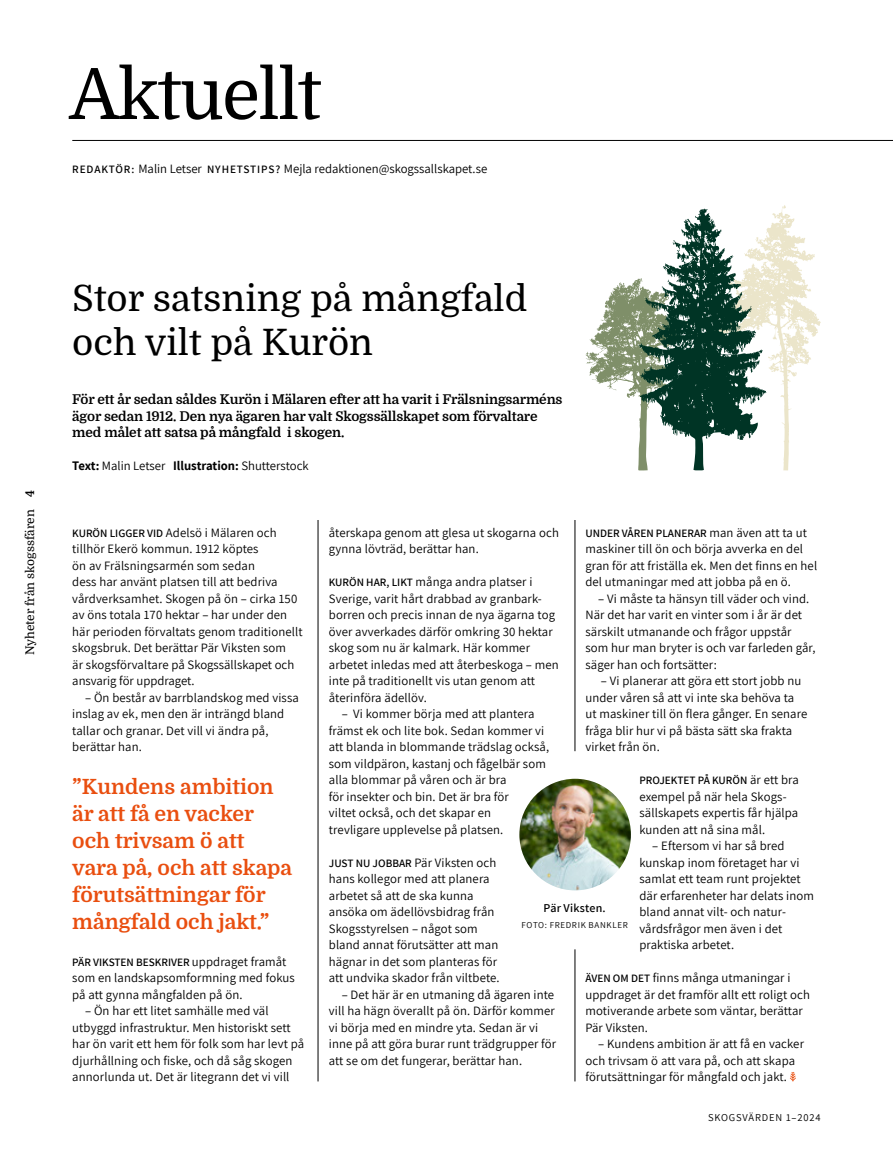
<style>
.page{position:relative;width:893px;height:1149px;background:#fff}
.page>*{position:absolute;margin:0;border:0;box-sizing:border-box;transform-origin:0 0}
.t1{font:69.75px "Domine";letter-spacing:-.025em;color:#000}
.t2{font:36.45px/44.5px "Domine";color:#000}
.Citat_litet{font:700 21px/27px "Domine";color:#e94e0f}
.Ingress_liten{font:700 13.5px/16.5px "Domine";letter-spacing:-.01em;color:#000}
.Brödtext_fakta{font:12.75px/16.5px "Assistant";letter-spacing:.01em;color:#000}
.Ingress_liten-2{font:12.75px "Assistant";color:#000}
.Brödtext_indrag{font:12px "Domine";color:#000}
.Bildtext{font:600 12px "Assistant";letter-spacing:.015em;color:#000}
.Brödtext_fakta-2{font:600 11.25px "Assistant";color:#000}
.t3{font:10.5px "Assistant";letter-spacing:.08em;color:#000}
.Bildtext-2{font:9px "Assistant";letter-spacing:.07em;color:#000}
.s1{font-weight:600;font-size:11.25px}
.s2{font-weight:700}
.s3{font-weight:400;font-size:12.75px}
</style>
<div class="page">
<hr style="left:72px;top:140px;width:821px;height:1px;background:#000">
<hr style="left:575px;top:949px;width:1px;height:132px;background:#000">
<hr style="left:318px;top:520px;width:1px;height:561px;background:#000">
<svg style="left:790px;top:1072px;width:6px;height:9px"></svg>
<img style="left:519px;top:778px;width:112px;height:112px;border-radius:56px">
<hr style="left:575px;top:520px;width:1px;height:231px;background:#000">
<svg style="left:585px;top:205px;width:236px;height:265px"></svg>
<p class="t1" style="left:69px;top:56px;width:254px">Aktuellt</p>
<p class="Brödtext_fakta" style="left:72px;top:160px;width:416px"><span class="s1">REDAKTÖR:</span> Malin Letser <span class="s1">NYHETSTIPS?</span> Mejla redaktionen@skogssallskapet.se</p>
<p class="Brödtext_indrag" style="left:23px;top:655px;width:166px;rotate:-90deg">Nyheter från skogssfären <span class="s2">4</span></p>
<p class="t2" style="left:72px;top:276px;width:457px">Stor satsning på mångfald och vilt på Kurön</p>
<p class="Ingress_liten" style="left:72px;top:391px;width:492px">För ett år sedan såldes Kurön i Mälaren efter att ha varit i Frälsningsarméns ägor sedan 1912. Den nya ägaren har valt Skogssällskapet som förvaltare med målet att satsa på mångfald i skogen.</p>
<p class="Ingress_liten-2" style="left:72px;top:457px;width:238px"><span class="s2">Text:</span> Malin Letser <span class="s2">Illustration:</span> Shutterstock</p>
<p class="Brödtext_fakta" style="left:72px;top:523px;width:232px"><span class="s1">KURÖN LIGGER VID</span> Adelsö i Mälaren och tillhör Ekerö kommun. 1912 köptes<br>ön av Frälsningsarmén som sedan<br>dess har använt platsen till att bedriva vårdverksamhet. Skogen på ön – cirka 150 av öns totala 170 hektar – har under den här perioden förvaltats genom traditionellt skogsbruk. Det berättar Pär Viksten som<br>är skogsförvaltare på Skogssällskapet och ansvarig för uppdraget.</p>
<p class="Brödtext_fakta" style="left:72px;top:688px;width:228px;text-indent:13px">– Ön består av barrblandskog med vissa inslag av ek, men den är inträngd bland tallar och granar. Det vill vi ändra på, berättar han.</p>
<p class="Citat_litet" style="left:72px;top:773px;width:221px">”Kundens ambition är att få en vacker och trivsam ö att vara på, och att skapa förutsättningar för mångfald och jakt.”</p>
<p class="Brödtext_fakta-2" style="left:72px;top:954px;width:216px">PÄR VIKSTEN BESKRIVER <span class="s3">uppdraget framåt</span></p>
<p class="Brödtext_fakta" style="left:72px;top:968px;width:224px">som en landskapsomformning med fokus på att gynna mångfalden på ön.</p>
<p class="Brödtext_fakta" style="left:72px;top:1001px;width:233px;text-indent:13px">– Ön har ett litet samhälle med väl utbyggd infrastruktur. Men historiskt sett har ön varit ett hem för folk som har levt på djurhållning och fiske, och då såg skogen annorlunda ut. Det är litegrann det vi vill</p>
<p class="Brödtext_fakta-2" style="left:585px;top:525px;width:223px">UNDER VÅREN PLANERAR <span class="s3">man även att ta ut</span></p>
<p class="Brödtext_fakta" style="left:585px;top:539px;width:233px">maskiner till ön och börja avverka en del gran för att friställa ek. Men det finns en hel del utmaningar med att jobba på en ö.</p>
<p class="Brödtext_fakta" style="left:585px;top:589px;width:231px;text-indent:13px">– Vi måste ta hänsyn till väder och vind.<br>När det har varit en vinter som i år är det särskilt utmanande och frågor uppstår som hur man bryter is och var farleden går, säger han och fortsätter:</p>
<p class="Brödtext_fakta" style="left:585px;top:671px;width:223px;text-indent:16px">– Vi planerar att göra ett stort jobb nu under våren så att vi inte ska behöva ta ut maskiner till ön flera gånger. En senare fråga blir hur vi på bästa sätt ska frakta virket från ön.</p>
<p class="Brödtext_fakta-2" style="left:639px;top:772px;width:161px">PROJEKTET PÅ KURÖN <span class="s3">är ett bra</span></p>
<p class="Brödtext_fakta" style="left:639px;top:787px;width:160px">exempel på när hela Skogs&shy;sällskapets expertis får hjälpa kunden att nå sina mål.</p>
<p class="Brödtext_fakta" style="left:639px;top:836px;width:176px;text-indent:13px">– Eftersom vi har så bred kunskap inom företaget har vi samlat ett team runt projektet där erfarenheter har delats inom bland annat vilt- och natur&shy;vårdsfrågor men även i det praktiska arbetet.</p>
<p class="Brödtext_fakta" style="left:585px;top:968px;width:226px"><span class="s1">ÄVEN OM DET</span> finns många utmaningar i uppdraget är det framför allt ett roligt och motiverande arbete som väntar, berättar Pär Viksten.</p>
<p class="Brödtext_fakta" style="left:585px;top:1034px;width:220px;text-indent:13px">– Kundens ambition är att få en vacker och trivsam ö att vara på, och att skapa förutsättningar för mångfald och jakt.</p>
<p class="Brödtext_fakta" style="left:329px;top:523px;width:232px">återskapa genom att glesa ut skogarna och gynna lövträd, berättar han.</p>
<p class="Brödtext_fakta" style="left:329px;top:572px;width:231px"><span class="s1">KURÖN HAR, LIKT</span> många andra platser i Sverige, varit hårt drabbad av granbark&shy;borren och precis innan de nya ägarna tog över avverkades därför omkring 30 hektar skog som nu är kalmark. Här kommer arbetet inledas med att återbeskoga – men inte på traditionellt vis utan genom att återinföra ädellöv.</p>
<p class="Brödtext_fakta" style="left:329px;top:704px;width:222px;text-indent:13px">– Vi kommer börja med att plantera främst ek och lite bok. Sedan kommer vi att blanda in blommande trädslag också, som vildpäron, kastanj och fågelbär som alla blommar på våren och är bra<br>för insekter och bin. Det är bra för<br>viltet också, och det skapar en<br>trevligare upplevelse på platsen.</p>
<p class="Brödtext_fakta" style="left:329px;top:853px;width:172px"><span class="s1">JUST NU JOBBAR</span> Pär Viksten och hans kollegor med att planera arbetet så att de ska kunna ansöka om ädellövsbidrag från<br>Skogsstyrelsen – något som bland annat förutsätter att man hägnar in det som planteras för att undvika skador från viltbete.</p>
<p class="Brödtext_fakta" style="left:329px;top:985px;width:229px;text-indent:13px">– Det här är en utmaning då ägaren inte vill ha hägn överallt på ön. Därför kommer vi börja med en mindre yta. Sedan är vi inne på att göra burar runt trädgrupper för att se om det fungerar, berättar han.</p>
<p class="Bildtext" style="left:543px;top:899px;width:64px">Pär Viksten.</p>
<p class="Bildtext-2" style="left:522px;top:918px;width:108px">FOTO: FREDRIK BANKLER</p>
<p class="t3" style="left:708px;top:1109px;width:114px">SKOGSVÄRDEN 1–2024</p>
</div>
